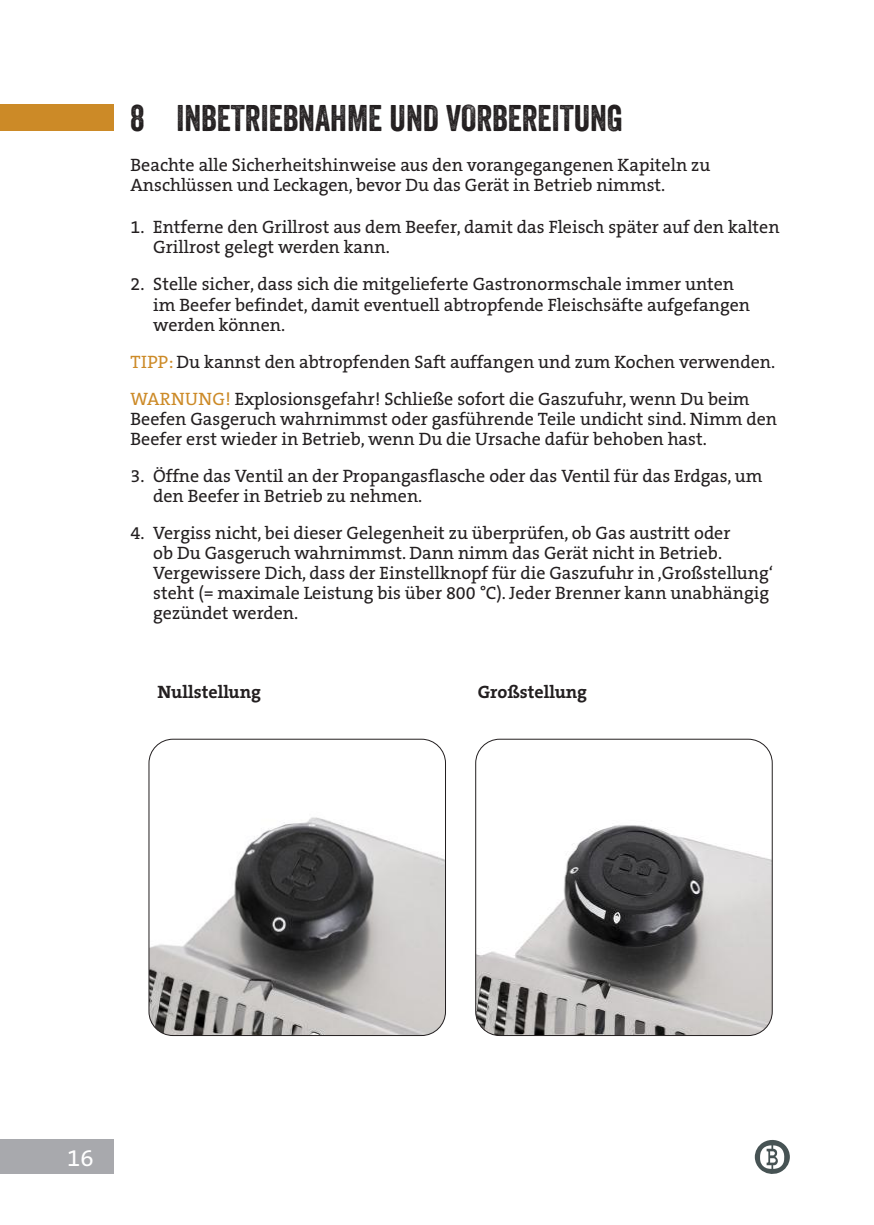
<style>
.page{position:relative;width:874px;height:1225px;background:#fff}
.page>*{position:absolute;margin:0;border:0;box-sizing:border-box;transform-origin:0 0}
.t1{font:36px "Veneer";color:#231f20}
.t2{font:24px "The Serif B W5 Plain";color:#fff}
.t3{font:18px/20px "The Serif B W5 Plain";color:#231f20}
.t4{font:700 18px "The Serif B W7";color:#231f20}
.s1{color:#cc8a27}
</style>
<div class="page">
<div style="left:0;top:105px;width:113px;height:26px;background:#cc8a27"></div>
<img style="left:149px;top:739px;width:296px;height:296px">
<div style="left:149px;top:739px;width:296px;height:296px;border:1px solid #231f20;border-radius:24px"></div>
<img style="left:475px;top:739px;width:296px;height:296px">
<div style="left:475px;top:739px;width:297px;height:296px;border:1px solid #231f20;border-radius:24px"></div>
<div style="left:0;top:1140px;width:113px;height:34px;background:#a8a9ad"></div>
<svg style="left:754px;top:1139px;width:35px;height:35px"></svg>
<h1 class="t1" style="left:130px;top:96px;width:493px">8 INBETRIEBNAHME UND VORBEREITUNG</h1>
<p class="t3" style="left:130px;top:155px;width:581px">Beachte alle Sicherheitshinweise aus den vorangegangenen Kapiteln zu<br>Anschlüssen und Leckagen, bevor Du das Gerät in Betrieb nimmst.</p>
<p class="t3" style="left:153px;top:217px;width:627px;text-indent:-23px">1. Entferne den Grillrost aus dem Beefer, damit das Fleisch später auf den kalten<br>Grillrost gelegt werden kann.</p>
<p class="t3" style="left:153px;top:274px;width:598px;text-indent:-23px">2. Stelle sicher, dass sich die mitgelieferte Gastronormschale immer unten im Beefer befindet, damit eventuell abtropfende Fleischsäfte aufgefangen werden können.</p>
<p class="t3" style="left:131px;top:343px;width:645px;line-height:37px"><span class="s1">TIPP:</span> Du kannst den abtropfenden Saft auffangen und zum Kochen verwenden.<br><span class="s1">WARNUNG!</span> Explosionsgefahr! Schließe sofort die Gaszufuhr, wenn Du beim</p>
<p class="t3" style="left:130px;top:408px;width:647px">Beefen Gasgeruch wahrnimmst oder gasführende Teile undicht sind. Nimm den<br>Beefer erst wieder in Betrieb, wenn Du die Ursache dafür behoben hast.</p>
<p class="t3" style="left:153px;top:465px;width:610px;text-indent:-23px">3. Öffne das Ventil an der Propangasflasche oder das Ventil für das Erdgas, um den Beefer in Betrieb zu nehmen.</p>
<p class="t3" style="left:153px;top:522px;width:621px;text-indent:-23px">4. Vergiss nicht, bei dieser Gelegenheit zu überprüfen, ob Gas austritt oder<br>ob Du Gasgeruch wahrnimmst. Dann nimm das Gerät nicht in Betrieb.<br>Vergewissere Dich, dass der Einstellknopf für die Gaszufuhr in ‚Großstellung‘ steht (= maximale Leistung bis über 800 °C). Jeder Brenner kann unabhängig gezündet werden.</p>
<p class="t4" style="left:157px;top:680px;width:105px">Nullstellung</p>
<p class="t4" style="left:477px;top:680px;width:111px">Großstellung</p>
<h2 class="t2" style="left:67px;top:1142px;width:28px">16</h2>
</div>
